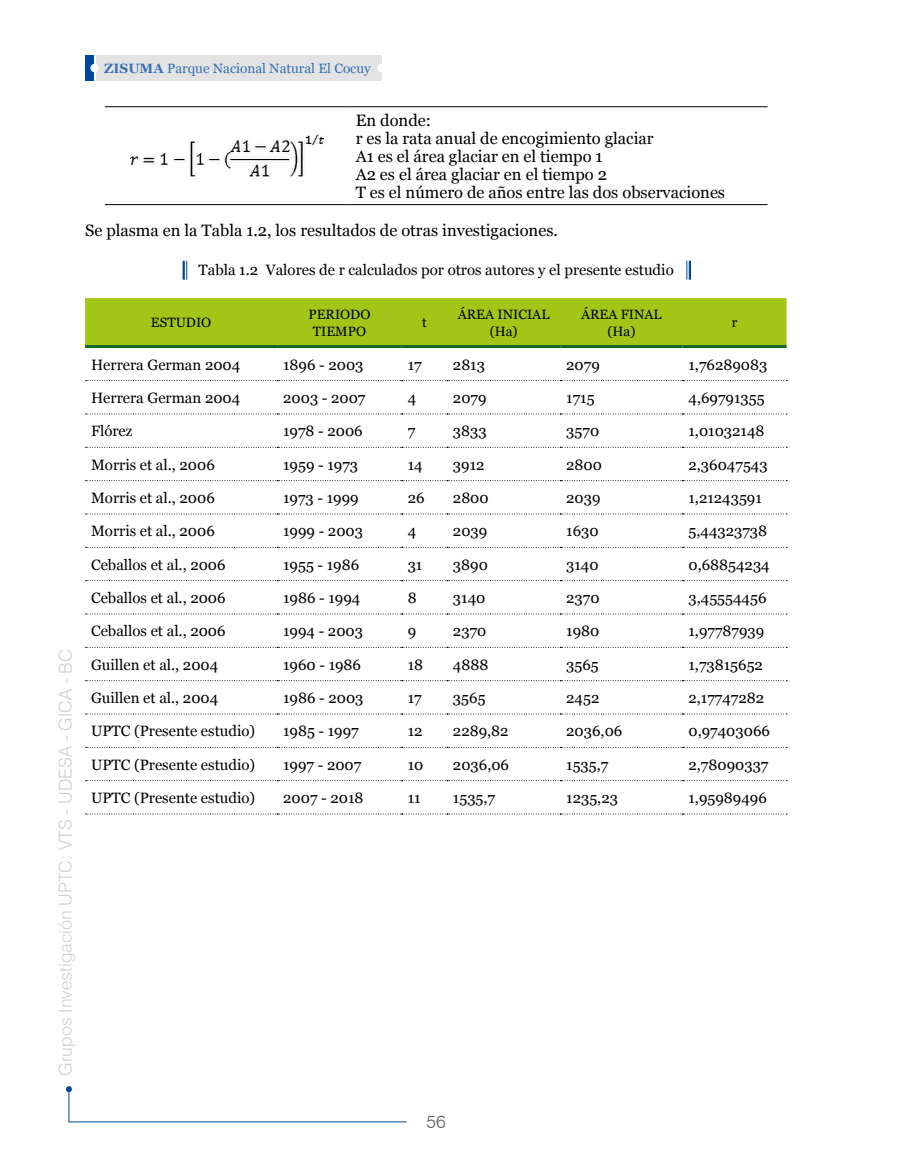
<style>
.page{position:relative;width:915px;height:1170px;background:#fff}
.page>*{position:absolute;margin:0;border:0;box-sizing:border-box;transform-origin:0 0}
.t1{font:300 18px "Swiss 721 BT";color:#d0d0d0}
.t2{font:300 18px "Swiss 721 BT";color:#646363}
.t3{font:16.5px/18.1px "Georgia";color:#000}
.t4{font:15px "Georgia";color:#000}
.t5{font:13.5px/16.2px "Georgia";color:#000;text-align:center}
.t6{font:13.5px "Georgia";color:#376fb3}
.s1{font-weight:700}
</style>
<div class="page">
<div style="left:96px;top:55px;width:285px;height:26px;background:#e3e3e3"></div>
<div style="left:85px;top:55px;width:9px;height:26px;background:#00489a"></div>
<div style="left:90px;top:64px;width:9px;height:8px;background:#fff;border-radius:50%"></div>
<div style="left:377px;top:64px;width:8px;height:8px;background:#fff;border-radius:50%"></div>
<svg style="left:66px;top:1086px;width:341px;height:36px"></svg>
<hr style="left:105px;top:106px;width:244px;height:1px;background:#000">
<hr style="left:349px;top:106px;width:418px;height:1px;background:#000">
<hr style="left:105px;top:204px;width:244px;height:1px;background:#000">
<hr style="left:349px;top:204px;width:418px;height:1px;background:#000">
<img style="left:130px;top:134px;width:194px;height:45px">
<hr style="left:182px;top:261px;width:3px;height:18px;background:#00489a">
<svg style="left:186px;top:261px;width:1px;height:18px"></svg>
<svg style="left:686px;top:261px;width:4px;height:18px"></svg>
<div style="left:85px;top:298px;width:701px;height:47px;background:#a2c617"></div>
<svg style="left:85px;top:813px;width:701px;height:1px"></svg>
<svg style="left:85px;top:380px;width:701px;height:1px"></svg>
<svg style="left:85px;top:413px;width:701px;height:1px"></svg>
<svg style="left:85px;top:447px;width:701px;height:1px"></svg>
<svg style="left:85px;top:480px;width:701px;height:1px"></svg>
<svg style="left:85px;top:513px;width:701px;height:1px"></svg>
<svg style="left:85px;top:547px;width:701px;height:1px"></svg>
<svg style="left:85px;top:580px;width:701px;height:1px"></svg>
<svg style="left:85px;top:613px;width:701px;height:1px"></svg>
<svg style="left:85px;top:647px;width:701px;height:1px"></svg>
<svg style="left:85px;top:680px;width:701px;height:1px"></svg>
<svg style="left:85px;top:713px;width:701px;height:1px"></svg>
<svg style="left:85px;top:747px;width:701px;height:1px"></svg>
<svg style="left:85px;top:780px;width:701px;height:1px"></svg>
<hr style="left:85px;top:345px;width:192px;height:3px;background:#0b6822">
<hr style="left:277px;top:345px;width:124px;height:3px;background:#0b6822">
<hr style="left:401px;top:345px;width:46px;height:3px;background:#0b6822">
<hr style="left:447px;top:345px;width:113px;height:3px;background:#0b6822">
<hr style="left:560px;top:345px;width:122px;height:3px;background:#0b6822">
<hr style="left:682px;top:345px;width:104px;height:3px;background:#0b6822">
<p class="t6" style="left:104px;top:59px;width:268px"><span class="s1">ZISUMA</span> Parque Nacional Natural El Cocuy</p>
<p class="t1" style="left:54px;top:1075px;width:428px;rotate:-90deg">Grupos Investigación UPTC: VTS - UDESA - GICA - BC</p>
<p class="t3" style="left:355px;top:110px;width:371px">En donde:<br>r es la rata anual de encogimiento glaciar<br>A1 es el área glaciar en el tiempo 1<br>A2 es el área glaciar en el tiempo 2<br>T es el número de años entre las dos observaciones</p>
<p class="t3" style="left:85px;top:220px;width:474px">Se plasma en la Tabla 1.2, los resultados de otras investigaciones.</p>
<p class="t4" style="left:198px;top:259px;width:476px">Tabla 1.2 Valores de r calculados por otros autores y el presente estudio</p>
<p class="t5" style="left:151px;top:314px;width:62px">ESTUDIO</p>
<p class="t5" style="left:308px;top:306px;width:63px">PERIODO<br>TIEMPO</p>
<p class="t5" style="left:422px;top:314px;width:6px">t</p>
<p class="t5" style="left:457px;top:306px;width:93px">ÁREA INICIAL (Ha)</p>
<p class="t5" style="left:581px;top:306px;width:82px">ÁREA FINAL (Ha)</p>
<p class="t5" style="left:731px;top:314px;width:7px">r</p>
<p class="t4" style="left:91px;top:353px;width:151px">Herrera German 2004</p>
<p class="t4" style="left:283px;top:353px;width:82px">1896 - 2003</p>
<p class="t4" style="left:407px;top:353px;width:15px">17</p>
<p class="t4" style="left:453px;top:353px;width:34px">2813</p>
<p class="t4" style="left:566px;top:353px;width:35px">2079</p>
<p class="t4" style="left:688px;top:353px;width:80px">1,76289083</p>
<p class="t4" style="left:91px;top:387px;width:151px">Herrera German 2004</p>
<p class="t4" style="left:283px;top:387px;width:84px">2003 - 2007</p>
<p class="t4" style="left:407px;top:387px;width:10px">4</p>
<p class="t4" style="left:453px;top:387px;width:35px">2079</p>
<p class="t4" style="left:566px;top:387px;width:30px">1715</p>
<p class="t4" style="left:688px;top:387px;width:78px">4,69791355</p>
<p class="t4" style="left:91px;top:420px;width:43px">Flórez</p>
<p class="t4" style="left:283px;top:420px;width:81px">1978 - 2006</p>
<p class="t4" style="left:407px;top:420px;width:9px">7</p>
<p class="t4" style="left:453px;top:420px;width:35px">3833</p>
<p class="t4" style="left:566px;top:420px;width:34px">3570</p>
<p class="t4" style="left:688px;top:420px;width:77px">1,01032148</p>
<p class="t4" style="left:91px;top:453px;width:125px">Morris et al., 2006</p>
<p class="t4" style="left:283px;top:453px;width:76px">1959 - 1973</p>
<p class="t4" style="left:407px;top:453px;width:16px">14</p>
<p class="t4" style="left:453px;top:453px;width:33px">3912</p>
<p class="t4" style="left:566px;top:453px;width:37px">2800</p>
<p class="t4" style="left:688px;top:453px;width:81px">2,36047543</p>
<p class="t4" style="left:91px;top:487px;width:125px">Morris et al., 2006</p>
<p class="t4" style="left:283px;top:487px;width:77px">1973 - 1999</p>
<p class="t4" style="left:407px;top:487px;width:18px">26</p>
<p class="t4" style="left:453px;top:487px;width:37px">2800</p>
<p class="t4" style="left:566px;top:487px;width:36px">2039</p>
<p class="t4" style="left:688px;top:487px;width:75px">1,21243591</p>
<p class="t4" style="left:91px;top:520px;width:125px">Morris et al., 2006</p>
<p class="t4" style="left:283px;top:520px;width:81px">1999 - 2003</p>
<p class="t4" style="left:407px;top:520px;width:10px">4</p>
<p class="t4" style="left:453px;top:520px;width:36px">2039</p>
<p class="t4" style="left:566px;top:520px;width:34px">1630</p>
<p class="t4" style="left:688px;top:520px;width:80px">5,44323738</p>
<p class="t4" style="left:91px;top:553px;width:136px">Ceballos et al., 2006</p>
<p class="t4" style="left:283px;top:553px;width:77px">1955 - 1986</p>
<p class="t4" style="left:407px;top:553px;width:16px">31</p>
<p class="t4" style="left:453px;top:553px;width:36px">3890</p>
<p class="t4" style="left:566px;top:553px;width:34px">3140</p>
<p class="t4" style="left:688px;top:553px;width:83px">0,68854234</p>
<p class="t4" style="left:91px;top:587px;width:136px">Ceballos et al., 2006</p>
<p class="t4" style="left:283px;top:587px;width:79px">1986 - 1994</p>
<p class="t4" style="left:407px;top:587px;width:10px">8</p>
<p class="t4" style="left:453px;top:587px;width:34px">3140</p>
<p class="t4" style="left:566px;top:587px;width:35px">2370</p>
<p class="t4" style="left:688px;top:587px;width:79px">3,45554456</p>
<p class="t4" style="left:91px;top:620px;width:136px">Ceballos et al., 2006</p>
<p class="t4" style="left:283px;top:620px;width:81px">1994 - 2003</p>
<p class="t4" style="left:407px;top:620px;width:10px">9</p>
<p class="t4" style="left:453px;top:620px;width:35px">2370</p>
<p class="t4" style="left:566px;top:620px;width:35px">1980</p>
<p class="t4" style="left:688px;top:620px;width:77px">1,97787939</p>
<p class="t4" style="left:91px;top:653px;width:129px">Guillen et al., 2004</p>
<p class="t4" style="left:283px;top:653px;width:79px">1960 - 1986</p>
<p class="t4" style="left:407px;top:653px;width:17px">18</p>
<p class="t4" style="left:453px;top:653px;width:37px">4888</p>
<p class="t4" style="left:566px;top:653px;width:34px">3565</p>
<p class="t4" style="left:688px;top:653px;width:76px">1,73815652</p>
<p class="t4" style="left:91px;top:686px;width:129px">Guillen et al., 2004</p>
<p class="t4" style="left:283px;top:686px;width:82px">1986 - 2003</p>
<p class="t4" style="left:407px;top:686px;width:15px">17</p>
<p class="t4" style="left:453px;top:686px;width:34px">3565</p>
<p class="t4" style="left:566px;top:686px;width:35px">2452</p>
<p class="t4" style="left:688px;top:686px;width:77px">2,17747282</p>
<p class="t4" style="left:91px;top:720px;width:166px">UPTC (Presente estudio)</p>
<p class="t4" style="left:283px;top:720px;width:77px">1985 - 1997</p>
<p class="t4" style="left:407px;top:720px;width:16px">12</p>
<p class="t4" style="left:453px;top:720px;width:57px">2289,82</p>
<p class="t4" style="left:566px;top:720px;width:58px">2036,06</p>
<p class="t4" style="left:688px;top:720px;width:83px">0,97403066</p>
<p class="t4" style="left:91px;top:753px;width:166px">UPTC (Presente estudio)</p>
<p class="t4" style="left:283px;top:753px;width:80px">1997 - 2007</p>
<p class="t4" style="left:407px;top:753px;width:17px">10</p>
<p class="t4" style="left:453px;top:753px;width:58px">2036,06</p>
<p class="t4" style="left:566px;top:753px;width:44px">1535,7</p>
<p class="t4" style="left:688px;top:753px;width:81px">2,78090337</p>
<p class="t4" style="left:91px;top:786px;width:166px">UPTC (Presente estudio)</p>
<p class="t4" style="left:283px;top:786px;width:82px">2007 - 2018</p>
<p class="t4" style="left:407px;top:786px;width:14px">11</p>
<p class="t4" style="left:453px;top:786px;width:44px">1535,7</p>
<p class="t4" style="left:566px;top:786px;width:53px">1235,23</p>
<p class="t4" style="left:688px;top:786px;width:80px">1,95989496</p>
<p class="t2" style="left:426px;top:1110px;width:21px">56</p>
</div>
